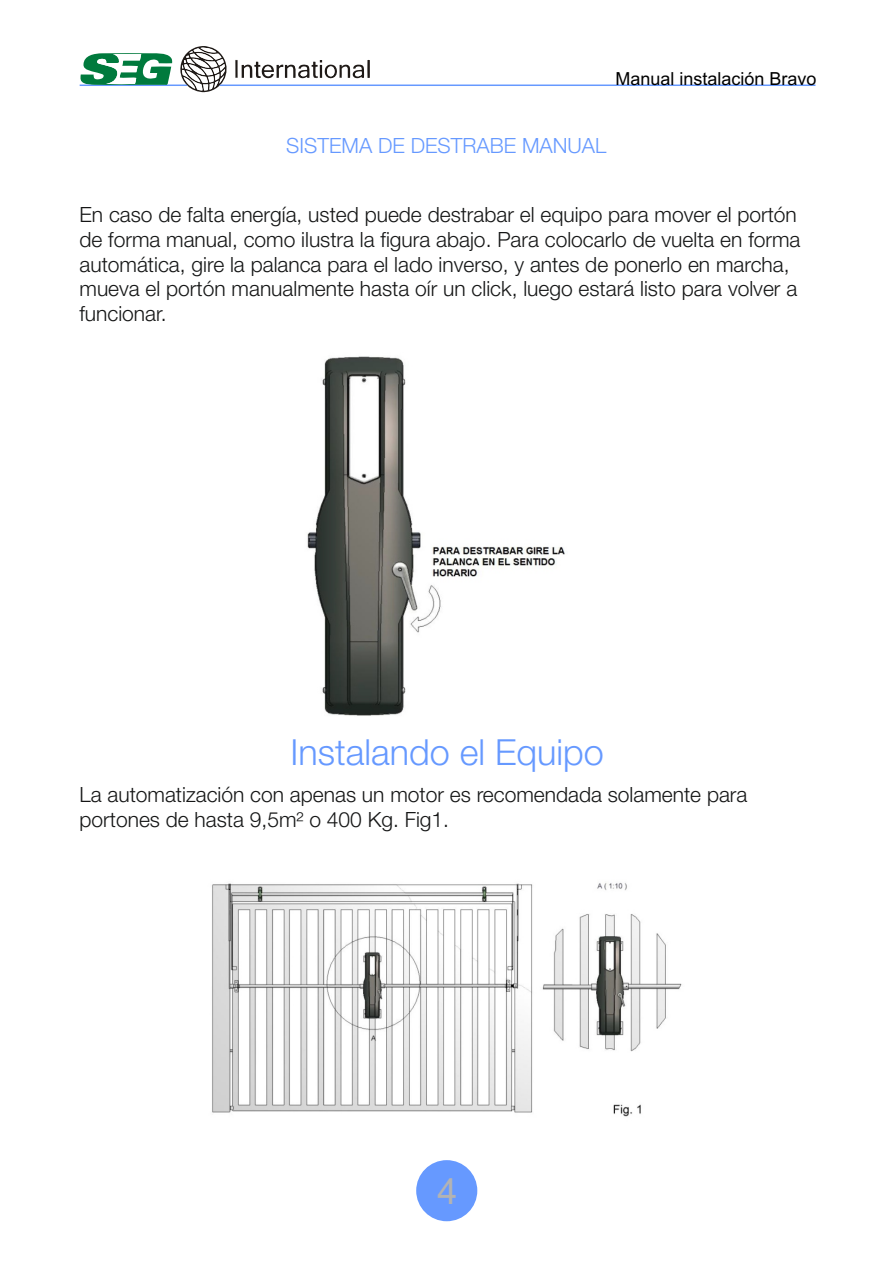
<style>
.page{position:relative;width:893px;height:1263px;background:#fff}
.page>*{position:absolute;margin:0;border:0;box-sizing:border-box;transform-origin:0 0}
.t1{font:300 36px "Helvetica Neue";color:#69f}
.t2{font:36px "Arial";color:#b3b3b3}
.t3{font:300 21px/24.8px "Helvetica Neue";color:#151616}
.t4{font:300 21px "Helvetica Neue";color:#69f}
.t5{font:18px "Arial";color:#000}
</style>
<div class="page">
<svg style="left:80px;top:46px;width:735px;height:46px"></svg>
<div style="left:416px;top:1160px;width:61px;height:61px;background:#69f;border-radius:50%"></div>
<img style="left:307px;top:356px;width:258px;height:360px">
<img style="left:212px;top:882px;width:470px;height:235px">
<p class="t5" style="left:616px;top:71px;width:203px">Manual instalación Bravo</p>
<p class="t4" style="left:286px;top:137px;width:322px">SISTEMA DE DESTRABE MANUAL</p>
<p class="t3" style="left:80px;top:204px;width:722px">En caso de falta energía, usted puede destrabar el equipo para mover el portón de forma manual, como ilustra la figura abajo. Para colocarlo de vuelta en forma automática, gire la palanca para el lado inverso, y antes de ponerlo en marcha, mueva el portón manualmente hasta oír un click, luego estará listo para volver a funcionar.</p>
<h1 class="t1" style="left:290px;top:737px;width:315px">Instalando el Equipo</h1>
<p class="t3" style="left:80px;top:784px;width:669px">La automatización con apenas un motor es recomendada solamente para portones de hasta 9,5m² o 400 Kg. Fig1.</p>
<h1 class="t2" style="left:438px;top:1177px;width:22px">4</h1>
</div>
